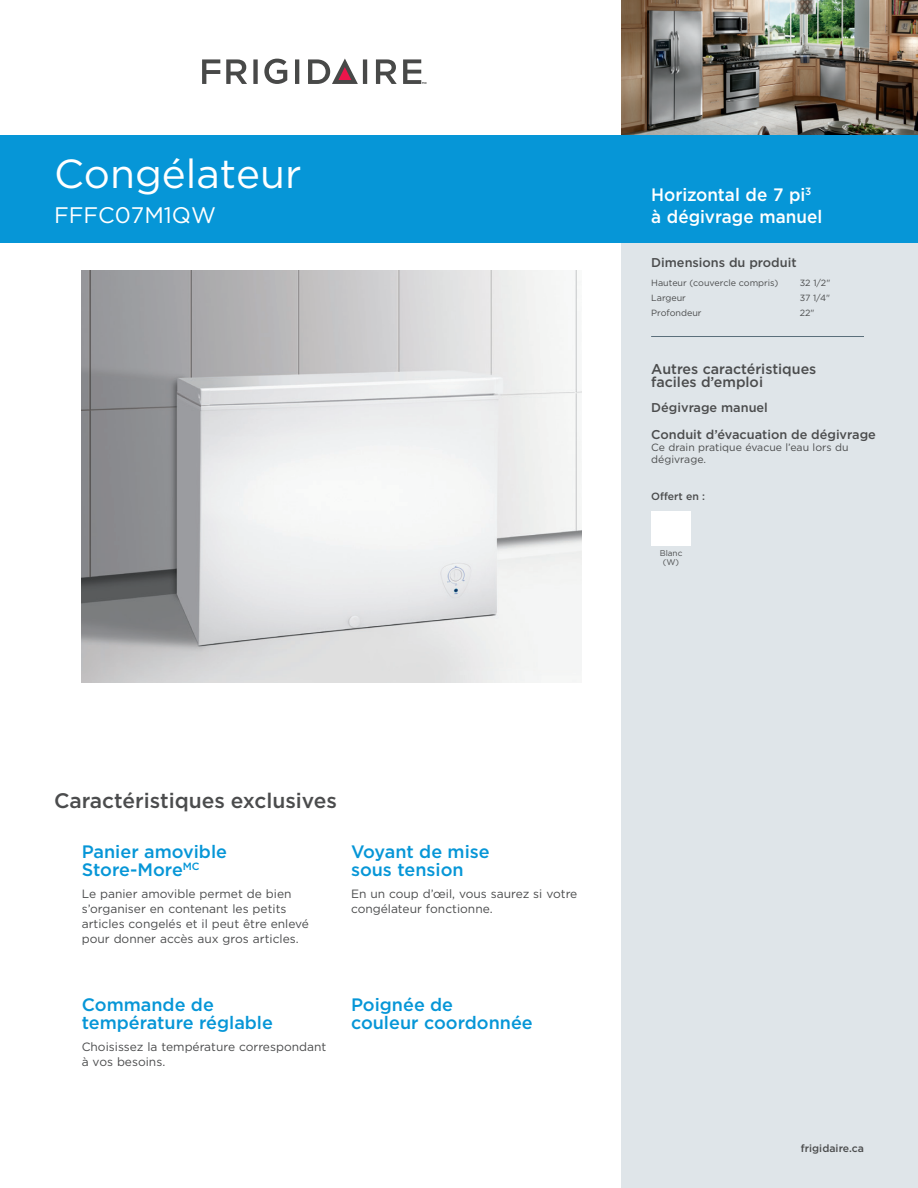
<style>
.page{position:relative;width:918px;height:1188px;background:#fff}
.page>*{position:absolute;margin:0;border:0;box-sizing:border-box;transform-origin:0 0}
.t1{font:40.5px "Gotham";color:#fff}
.t2{font:22.5px "Gotham";color:#fff}
.t3{font:500 21px "Gotham";color:#4b4c4d}
.t4{font:500 18px/18px "Gotham";color:#0696d7}
.t5{font:500 18px/22.5px "Gotham";color:#fff;scale:.95 1}
.t6{font:500 14.25px/13.5px "Gotham";color:#4b4c4d}
.t7{font:500 12.75px/27.8px "Gotham";color:#4b4c4d}
.t8{font:12px/15px "Gotham";color:#4b4c4d}
.t9{font:10.5px/12px "Gotham";color:#4b4c4d}
.t10{font:500 10.5px "Gotham";letter-spacing:.005em;color:#4b4c4d}
.t11{font:9px "Gotham";color:#4b4c4d}
.t12{font:8.25px/9px "Gotham";color:#4b4c4d;text-align:center}
</style>
<div class="page">
<div style="left:621px;top:0;width:297px;height:1188px;background:#dfe5e9"></div>
<img style="left:621px;top:0;width:297px;height:135px">
<hr style="left:651px;top:336px;width:213px;height:1px;background:#5b6f7b">
<div style="left:0;top:135px;width:918px;height:108px;background:#0696d7"></div>
<svg style="left:264px;top:59px;width:23px;height:25px"></svg>
<svg style="left:202px;top:59px;width:18px;height:25px"></svg>
<svg style="left:226px;top:59px;width:21px;height:25px"></svg>
<svg style="left:253px;top:59px;width:5px;height:25px"></svg>
<svg style="left:295px;top:59px;width:4px;height:25px"></svg>
<svg style="left:376px;top:59px;width:21px;height:25px"></svg>
<svg style="left:308px;top:59px;width:59px;height:25px"></svg>
<svg style="left:403px;top:59px;width:24px;height:25px"></svg>
<img style="left:81px;top:270px;width:501px;height:412px">
<div style="left:651px;top:511px;width:40px;height:34px;background:#fff"></div>
<h1 class="t1" style="left:54px;top:147px;width:249px">Congélateur</h1>
<h2 class="t2" style="left:54px;top:201px;width:163px">FFFC07M1QW</h2>
<h3 class="t5" style="left:651px;top:183px;width:182px">Horizontal de 7 pi<sup>3 </sup>à dégivrage manuel</h3>
<p class="t7" style="left:651px;top:249px;width:147px">Dimensions du produit</p>
<p class="t11" style="left:651px;top:277px;width:129px">Hauteur (couvercle compris)</p>
<p class="t11" style="left:800px;top:277px;width:32px">32 1/2"</p>
<p class="t11" style="left:651px;top:292px;width:36px">Largeur</p>
<p class="t11" style="left:800px;top:292px;width:32px">37 1/4"</p>
<p class="t11" style="left:651px;top:307px;width:52px">Profondeur</p>
<p class="t11" style="left:800px;top:307px;width:16px">22"</p>
<p class="t6" style="left:651px;top:362px;width:167px">Autres caractéristiques faciles d’emploi</p>
<p class="t7" style="left:651px;top:393px;width:226px">Dégivrage manuel<br>Conduit d’évacuation de dégivrage</p>
<p class="t9" style="left:651px;top:441px;width:199px">Ce drain pratique évacue l’eau lors du dégivrage.</p>
<p class="t10" style="left:651px;top:489px;width:55px">Offert en :</p>
<p class="t12" style="left:660px;top:549px;width:24px">Blanc (W)</p>
<h3 class="t3" style="left:54px;top:787px;width:285px">Caractéristiques exclusives</h3>
<h3 class="t4" style="left:82px;top:843px;width:147px">Panier amovible<br>Store-More<sup>MC</sup></h3>
<p class="t8" style="left:82px;top:886px;width:229px">Le panier amovible permet de bien s’organiser en contenant les petits articles congelés et il peut être enlevé pour donner accès aux gros articles.</p>
<h3 class="t4" style="left:351px;top:843px;width:140px">Voyant de mise sous tension</h3>
<p class="t8" style="left:351px;top:886px;width:228px">En un coup d’œil, vous saurez si votre congélateur fonctionne.</p>
<h3 class="t4" style="left:82px;top:995px;width:193px">Commande de température réglable</h3>
<p class="t8" style="left:82px;top:1039px;width:246px">Choisissez la température correspondant à vos besoins.</p>
<h3 class="t4" style="left:351px;top:995px;width:183px">Poignée de<br>couleur coordonnée</h3>
<p class="t10" style="left:801px;top:1141px;width:65px">frigidaire.ca</p>
</div>
